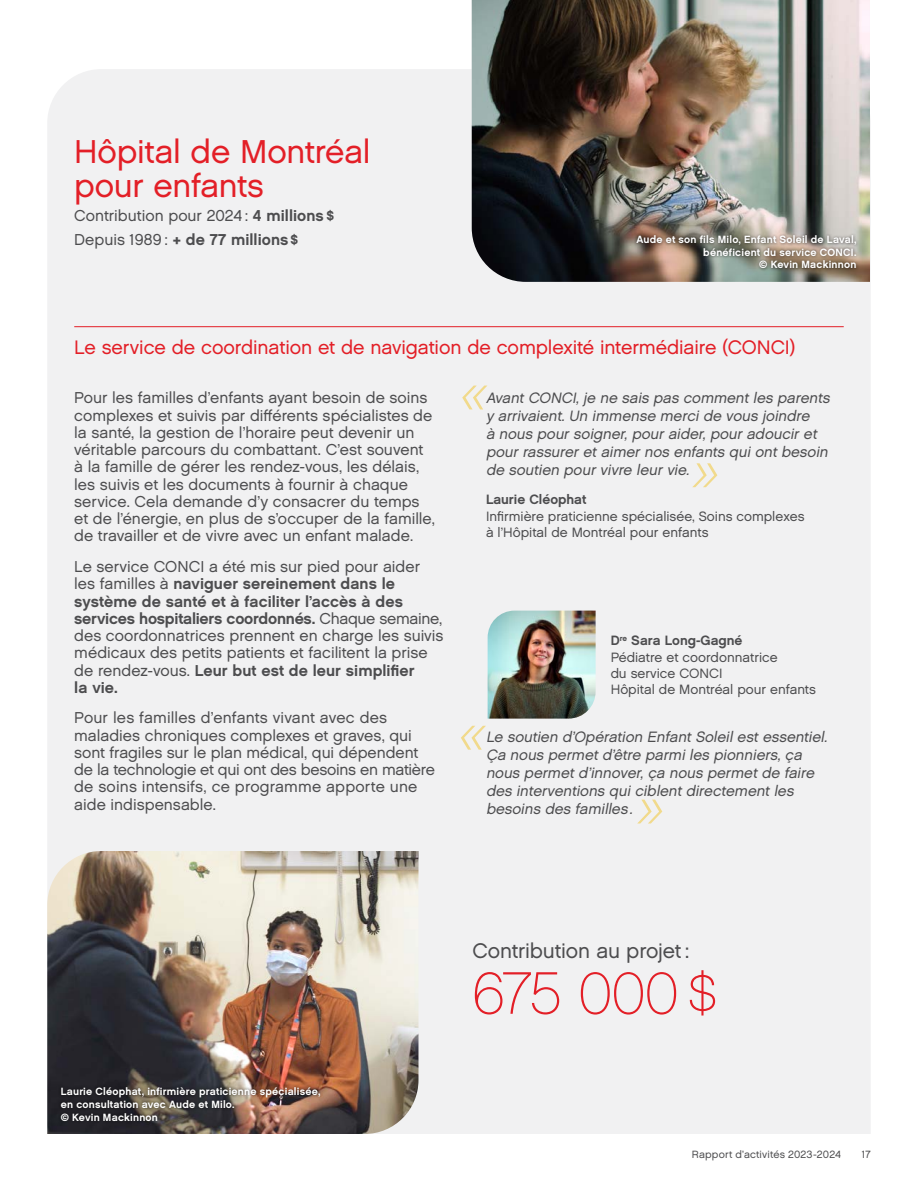
<style>
.page{position:relative;width:918px;height:1188px;background:#fff}
.page>*{position:absolute;margin:0;border:0;box-sizing:border-box;transform-origin:0 0}
.t1{font:59.85px "Chalet Paris Nineteen Sixty";letter-spacing:-.02em;color:#e31f27}
.t2{font:33px/34.5px "Chalet London Nineteen Sixty";letter-spacing:-.01em;color:#e31f27}
.t3{font:21px "Chalet London Nineteen Sixty";letter-spacing:-.01em;color:#4d4d4f}
.t4{font:19.5px "Chalet London Nineteen Sixty";letter-spacing:-.005em;color:#e31f27}
.t5{font:15.75px/17.2px "Chalet London Nineteen Sixty";color:#4d4d4f}
.t6{font:15.75px/17.2px "Chalet New York Nineteen Sixty";letter-spacing:.005em;color:#4d4d4f}
.t7{font:italic 15px/18px "Chalet London Nineteen Sixty";color:#4d4d4f}
.t8{font:13.5px/16.2px "Chalet London Nineteen Sixty";color:#4d4d4f}
.t9{font:13.5px "Chalet New York Nineteen Sixty";color:#4d4d4f}
.t10{font:10.5px/12.6px "Chalet New York Nineteen Sixty";letter-spacing:.02em;color:#fff;text-align:right}
.t11{font:10.5px "Chalet London Nineteen Sixty";letter-spacing:.015em;color:#4d4d4f}
.s1{font-family:"Chalet New York Nineteen Sixty"}
.s2{font-family:"Chalet London Nineteen Sixty"}
</style>
<div class="page">
<div style="left:47px;top:69px;width:824px;height:1065px;background:#f1f1f2"></div>
<img style="left:472px;top:0;width:398px;height:282px">
<div style="left:633px;top:232px;width:226px;height:40px;background:#000;opacity:.6"></div>
<img style="left:47px;top:851px;width:371px;height:283px">
<div style="left:58px;top:1084px;width:265px;height:40px;background:#000;opacity:.6"></div>
<hr style="left:74px;top:326px;width:770px;height:1px;background:#e31f27">
<img style="left:488px;top:611px;width:108px;height:108px">
<svg style="left:692px;top:463px;width:25px;height:24px"></svg>
<svg style="left:637px;top:800px;width:25px;height:24px"></svg>
<svg style="left:462px;top:386px;width:25px;height:23px"></svg>
<svg style="left:461px;top:726px;width:25px;height:24px"></svg>
<h2 class="t2" style="left:74px;top:134px;width:298px">Hôpital de Montréal pour enfants</h2>
<p class="t5" style="left:74px;top:207px;width:261px">Contribution pour 2024 : <span class="s1">4 millions $</span></p>
<p class="t6" style="left:74px;top:231px;width:225px"><span class="s2">Depuis 1989 :</span> + de 77 millions$</p>
<p class="t10" style="left:636px;top:233px;width:222px">Aude et son fils Milo, Enfant Soleil de Laval, bénéficient du service CONCI.<br>© Kevin Mackinnon</p>
<p class="t4" style="left:74px;top:335px;width:723px">Le service de coordination et de navigation de complexité intermédiaire (CONCI)</p>
<p class="t5" style="left:74px;top:389px;width:362px">Pour les familles d’enfants ayant besoin de soins complexes et suivis par différents spécialistes de la santé, la gestion de l’horaire peut devenir un véritable parcours du combattant. C’est souvent à la famille de gérer les rendez-vous, les délais, les suivis et les documents à fournir à chaque service. Cela demande d’y consacrer du temps et de l’énergie, en plus de s’occuper de la famille, de travailler et de vivre avec un enfant malade.</p>
<p class="t5" style="left:74px;top:558px;width:347px">Le service CONCI a été mis sur pied pour aider</p>
<p class="t6" style="left:74px;top:575px;width:370px"><span class="s2">les familles à</span> naviguer sereinement dans le système de santé et à faciliter l’accès à des services hospitaliers coordonnés. <span class="s2">Chaque semaine,</span></p>
<p class="t5" style="left:74px;top:627px;width:371px">des coordonnatrices prennent en charge les suivis médicaux des petits patients et facilitent la prise</p>
<p class="t6" style="left:74px;top:661px;width:342px"><span class="s2">de rendez-vous.</span> Leur but est de leur simplifier la vie.</p>
<p class="t5" style="left:74px;top:709px;width:362px">Pour les familles d’enfants vivant avec des maladies chroniques complexes et graves, qui sont fragiles sur le plan médical, qui dépendent de la technologie et qui ont des besoins en matière de soins intensifs, ce programme apporte une aide indispensable.</p>
<p class="t7" style="left:486px;top:388px;width:348px">Avant CONCI, je ne sais pas comment les parents y arrivaient. Un immense merci de vous joindre<br>à nous pour soigner, pour aider, pour adoucir et pour rassurer et aimer nos enfants qui ont besoin de soutien pour vivre leur vie.</p>
<p class="t9" style="left:486px;top:491px;width:102px">Laurie Cléophat</p>
<p class="t8" style="left:486px;top:508px;width:320px">Infirmière praticienne spécialisée, Soins complexes à l’Hôpital de Montréal pour enfants</p>
<p class="t9" style="left:611px;top:632px;width:133px">D<sup>re</sup> Sara Long-Gagné</p>
<p class="t8" style="left:611px;top:649px;width:207px">Pédiatre et coordonnatrice<br>du service CONCI<br>Hôpital de Montréal pour enfants</p>
<p class="t7" style="left:486px;top:728px;width:346px">Le soutien d’Opération Enfant Soleil est essentiel.<br>Ça nous permet d’être parmi les pionniers, ça nous permet d’innover, ça nous permet de faire des interventions qui ciblent directement les besoins des familles.</p>
<p class="t10" style="left:61px;top:1085px;width:261px;text-align:left">Laurie Cléophat, infirmière praticienne spécialisée, en consultation avec Aude et Milo.<br>© Kevin Mackinnon</p>
<h3 class="t3" style="left:472px;top:937px;width:219px">Contribution au projet :</h3>
<h1 class="t1" style="left:472px;top:958px;width:246px">675 000 $</h1>
<p class="t11" style="left:692px;top:1148px;width:151px">Rapport d’activités 2023-2024</p>
<p class="t11" style="left:862px;top:1148px;width:10px">17</p>
</div>
